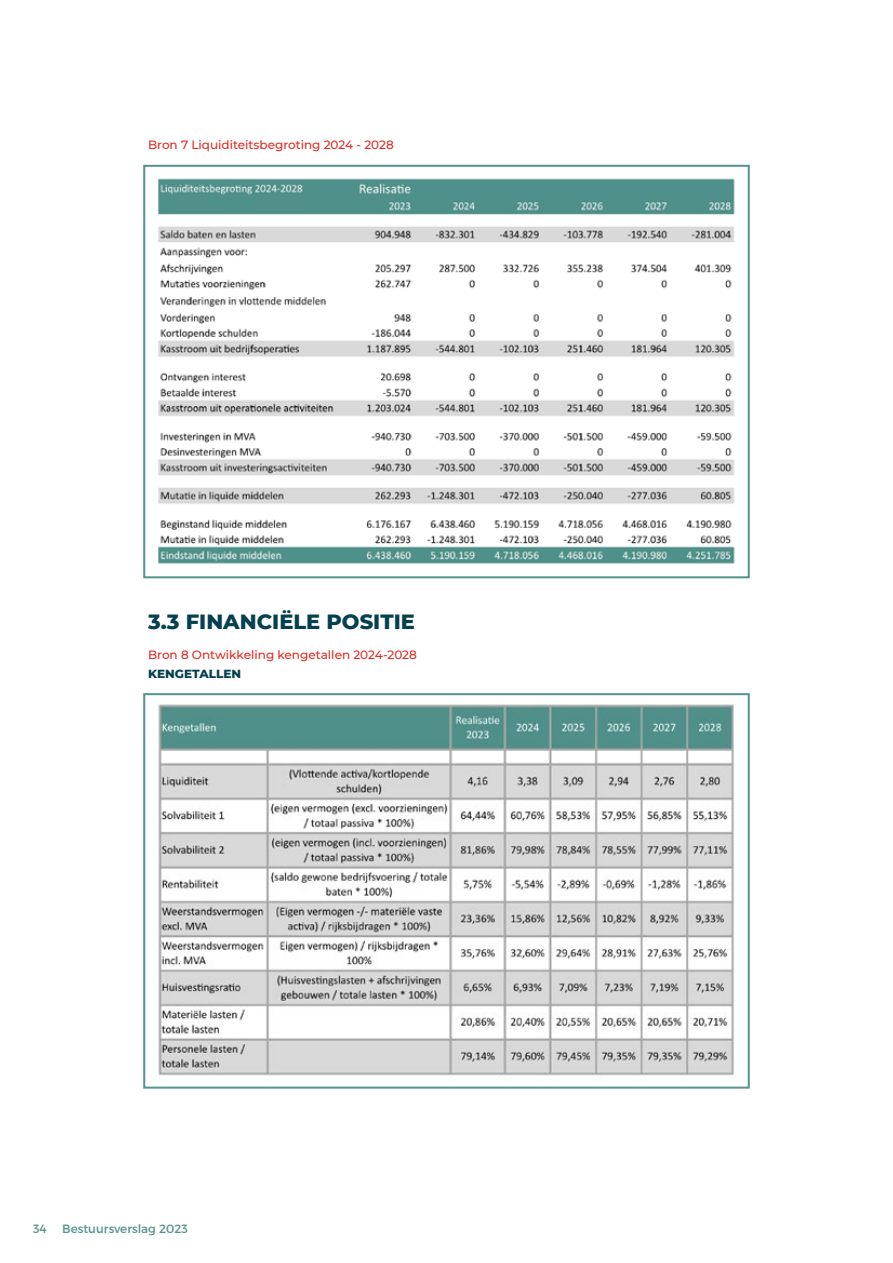
<style>
.page{position:relative;width:893px;height:1263px;background:#fff}
.page>*{position:absolute;margin:0;border:0;box-sizing:border-box;transform-origin:0 0}
.t1{font:800 21px "Montserrat";color:#054050}
.t2{font:500 12px "Montserrat";color:#df291e}
.t3{font:12px "Montserrat";color:#55938e}
.t4{font:800 12px "Montserrat";color:#054050}
</style>
<div class="page">
<img style="left:158px;top:178px;width:577px;height:386px">
<div style="left:143px;top:165px;width:607px;height:413px;border:2px solid #55938e"></div>
<img style="left:158px;top:704px;width:576px;height:372px">
<div style="left:143px;top:693px;width:607px;height:396px;border:2px solid #55938e"></div>
<p class="t2" style="left:148px;top:136px;width:247px">Bron 7 Liquiditeitsbegroting 2024 - 2028</p>
<h1 class="t1" style="left:148px;top:606px;width:268px">3.3 FINANCIËLE POSITIE</h1>
<p class="t2" style="left:148px;top:646px;width:270px">Bron 8 Ontwikkeling kengetallen 2024-2028</p>
<p class="t4" style="left:148px;top:665px;width:95px">KENGETALLEN</p>
<p class="t3" style="left:33px;top:1221px;width:15px">34</p>
<p class="t3" style="left:62px;top:1221px;width:127px">Bestuursverslag 2023</p>
</div>
